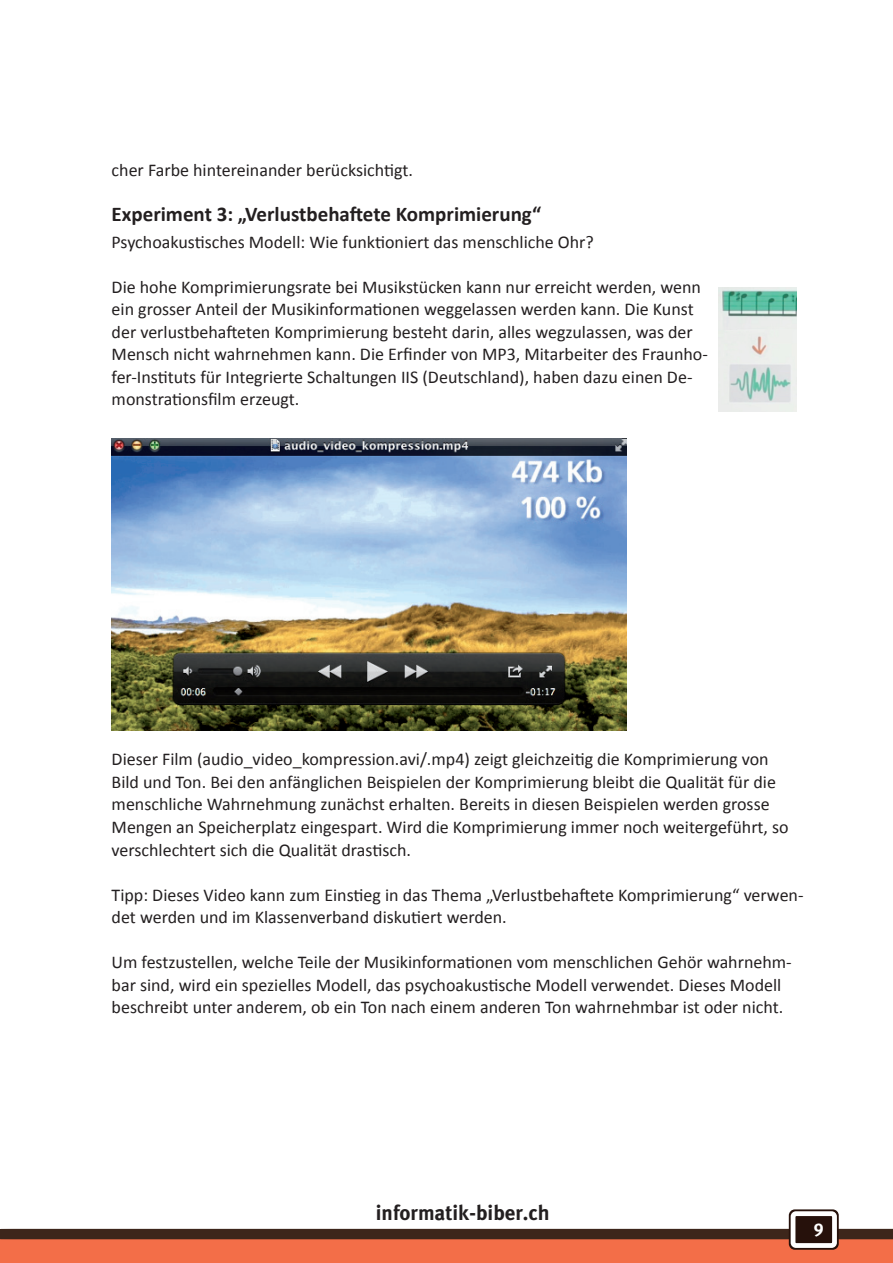
<style>
.page{position:relative;width:893px;height:1263px;background:#fff}
.page>*{position:absolute;margin:0;border:0;box-sizing:border-box;transform-origin:0 0}
.t1{font:700 21px "Calibri";color:#231f20}
.t2{font:700 21px "Meta Mobi";color:#231f20}
.t3{font:18px/22.5px "Calibri";color:#231f20}
.t4{font:700 18px "Meta Mobi";color:#fff}
</style>
<div class="page">
<div style="left:0;top:1234px;width:893px;height:29px;background:#f36e48"></div>
<div style="left:0;top:1229px;width:893px;height:10px;background:#3d261b"></div>
<div style="left:789px;top:1209px;width:50px;height:41px;background:#26110b;border-radius:6px"></div>
<div style="left:791px;top:1211px;width:46px;height:37px;border:5px solid #fff;border-radius:3px"></div>
<img style="left:719px;top:287px;width:77px;height:124px">
<img style="left:112px;top:439px;width:514px;height:292px">
<p class="t3" style="left:112px;top:159px;width:303px">cher Farbe hintereinander berücksichtigt.</p>
<p class="t1" style="left:112px;top:201px;width:431px">Experiment 3: „Verlustbehaftete Komprimierung“</p>
<p class="t3" style="left:112px;top:231px;width:484px">Psychoakustisches Modell: Wie funktioniert das menschliche Ohr?</p>
<p class="t3" style="left:112px;top:276px;width:598px">Die hohe Komprimierungsrate bei Musikstücken kann nur erreicht werden, wenn ein grosser Anteil der Musikinformationen weggelassen werden kann. Die Kunst der verlustbehafteten Komprimierung besteht darin, alles wegzulassen, was der Mensch nicht wahrnehmen kann. Die Erfinder von MP3, Mitarbeiter des Fraunho&shy;fer-Instituts für Integrierte Schaltungen IIS (Deutschland), haben dazu einen De&shy;monstrationsfilm erzeugt.</p>
<p class="t3" style="left:112px;top:748px;width:679px">Dieser Film (audio_video_kompression.avi/.mp4) zeigt gleichzeitig die Komprimierung von Bild und Ton. Bei den anfänglichen Beispielen der Komprimierung bleibt die Qualität für die menschliche Wahrnehmung zunächst erhalten. Bereits in diesen Beispielen werden grosse Mengen an Speicherplatz eingespart. Wird die Komprimierung immer noch weitergeführt, so verschlechtert sich die Qualität drastisch.</p>
<p class="t3" style="left:112px;top:883px;width:693px">Tipp: Dieses Video kann zum Einstieg in das Thema „Verlustbehaftete Komprimierung“ verwen&shy;det werden und im Klassenverband diskutiert werden.</p>
<p class="t3" style="left:112px;top:951px;width:682px">Um festzustellen, welche Teile der Musikinformationen vom menschlichen Gehör wahrnehm&shy;bar sind, wird ein spezielles Modell, das psychoakustische Modell verwendet. Dieses Modell beschreibt unter anderem, ob ein Ton nach einem anderen Ton wahrnehmbar ist oder nicht.</p>
<p class="t2" style="left:376px;top:1200px;width:175px">informatik-biber.ch</p>
<p class="t4" style="left:814px;top:1217px;width:12px">9</p>
</div>
